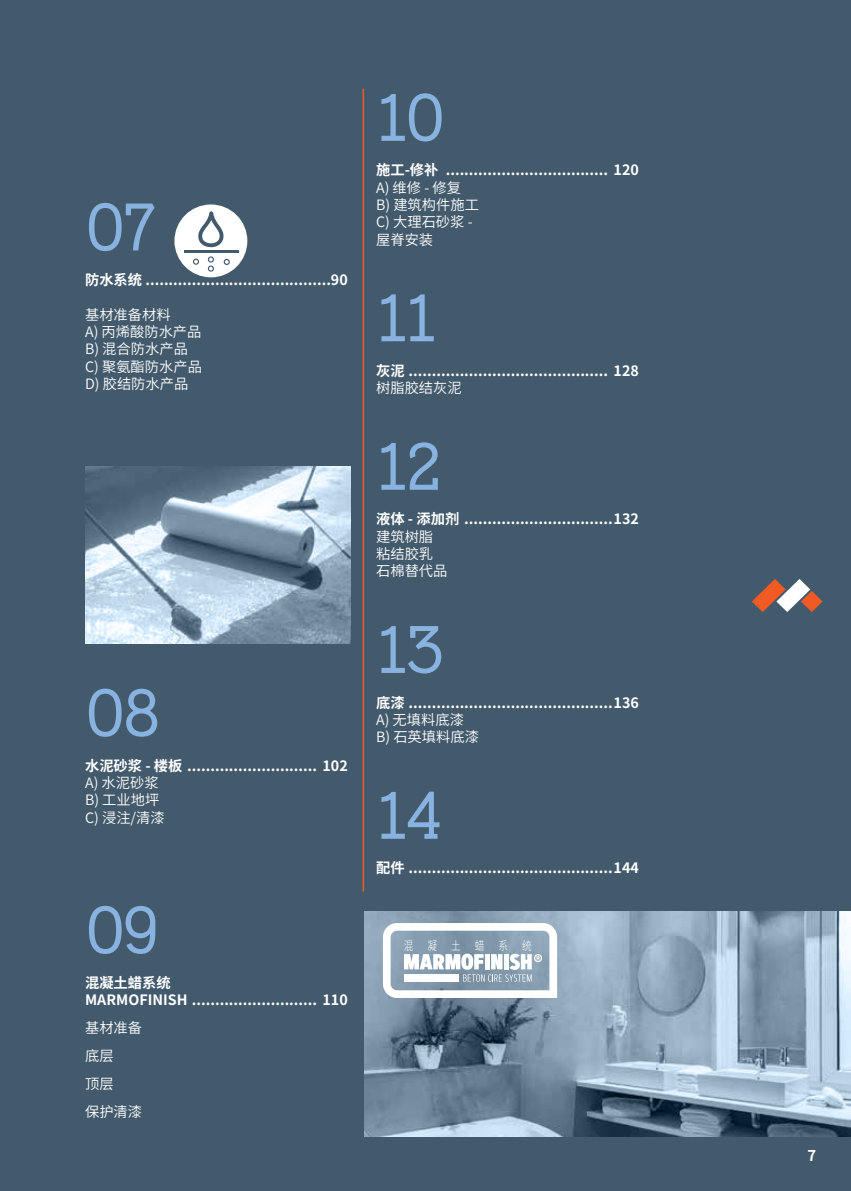
<style>
.page{position:relative;width:851px;height:1191px;background:#fff}
.page>*{position:absolute;margin:0;border:0;box-sizing:border-box;transform-origin:0 0}
.t1{font:66.9px "Numbers Deuce";letter-spacing:-.05em;color:#88b2df}
.t2{font:700 14.85px "Noto Sans CJ Ksc";color:#fff}
.t3{font:700 14.25px/17.2px "Noto Sans CJ Ksc";color:#fff}
.t4{font:600 14.25px/17.2px "Noto Sans CJ Ksc";color:#fff}
.t5{font:300 12px "Noto Sans CJ Ksc";letter-spacing:1.46em;color:#fff;scale:.8 1}
</style>
<div class="page">
<div style="left:0;top:0;width:850px;height:1191px;background:#425a6c"></div>
<hr style="left:362px;top:89px;width:2px;height:802px;background:#f15a22">
<img style="left:364px;top:911px;width:486px;height:226px">
<svg style="left:752px;top:579px;width:70px;height:33px"></svg>
<svg style="left:383px;top:923px;width:174px;height:75px;background:#b6c4ce"></svg>
<div style="left:404px;top:974px;width:55px;height:8px;background:#fff"></div>
<img style="left:85px;top:466px;width:265px;height:178px">
<div style="left:174px;top:204px;width:73px;height:73px;background:#fff;border-radius:50%"></div>
<svg style="left:198px;top:211px;width:26px;height:36px"></svg>
<svg style="left:193px;top:256px;width:37px;height:16px"></svg>
<hr style="left:184px;top:251px;width:55px;height:2px;background:#425a6c">
<h1 class="t1" style="left:85px;top:195px;width:74px">07</h1>
<p class="t3" style="left:85px;top:271px;width:264px">防水系统 ........................................90</p>
<p class="t4" style="left:85px;top:306px;width:118px">基材准备材料<br>A) 丙烯酸防水产品<br>B) 混合防水产品<br>C) 聚氨酯防水产品<br>D) 胶结防水产品</p>
<h1 class="t1" style="left:85px;top:680px;width:78px">08</h1>
<p class="t3" style="left:85px;top:757px;width:264px">水泥砂浆 - 楼板 ............................ 102</p>
<p class="t4" style="left:85px;top:774px;width:81px">A) 水泥砂浆<br>B) 工业地坪<br>C) 浸注/清漆</p>
<h1 class="t1" style="left:85px;top:897px;width:76px">09</h1>
<p class="t3" style="left:85px;top:974px;width:264px">混凝土蜡系统<br>MARMOFINISH ........................... 110</p>
<p class="t4" style="left:85px;top:1014px;width:59px;line-height:27.8px">基材准备底层<br>顶层<br>保护清漆</p>
<h1 class="t1" style="left:376px;top:85px;width:71px">10</h1>
<p class="t3" style="left:376px;top:162px;width:264px">施工-修补 ................................... 120</p>
<p class="t4" style="left:376px;top:179px;width:104px">A) 维修 - 修复<br>B) 建筑构件施工<br>C) 大理石砂浆 -屋脊安装</p>
<h1 class="t1" style="left:376px;top:286px;width:63px">11</h1>
<p class="t3" style="left:376px;top:362px;width:264px">灰泥 ........................................... 128</p>
<p class="t4" style="left:376px;top:380px;width:87px">树脂胶结灰泥</p>
<h1 class="t1" style="left:376px;top:434px;width:68px">12</h1>
<p class="t3" style="left:376px;top:511px;width:264px">液体 - 添加剂 ................................132</p>
<p class="t4" style="left:376px;top:528px;width:73px">建筑树脂粘结胶乳石棉替代品</p>
<h1 class="t1" style="left:376px;top:617px;width:70px">13</h1>
<p class="t3" style="left:376px;top:694px;width:264px">底漆 ............................................136</p>
<p class="t4" style="left:376px;top:711px;width:104px">A) 无填料底漆<br>B) 石英填料底漆</p>
<h1 class="t1" style="left:376px;top:783px;width:68px">14</h1>
<p class="t3" style="left:376px;top:860px;width:264px">配件 ............................................144</p>
<p class="t5" style="left:404px;top:939px;width:161px">混凝土蜡系统</p>
<p class="t2" style="left:807px;top:1146px;width:10px">7</p>
</div>
